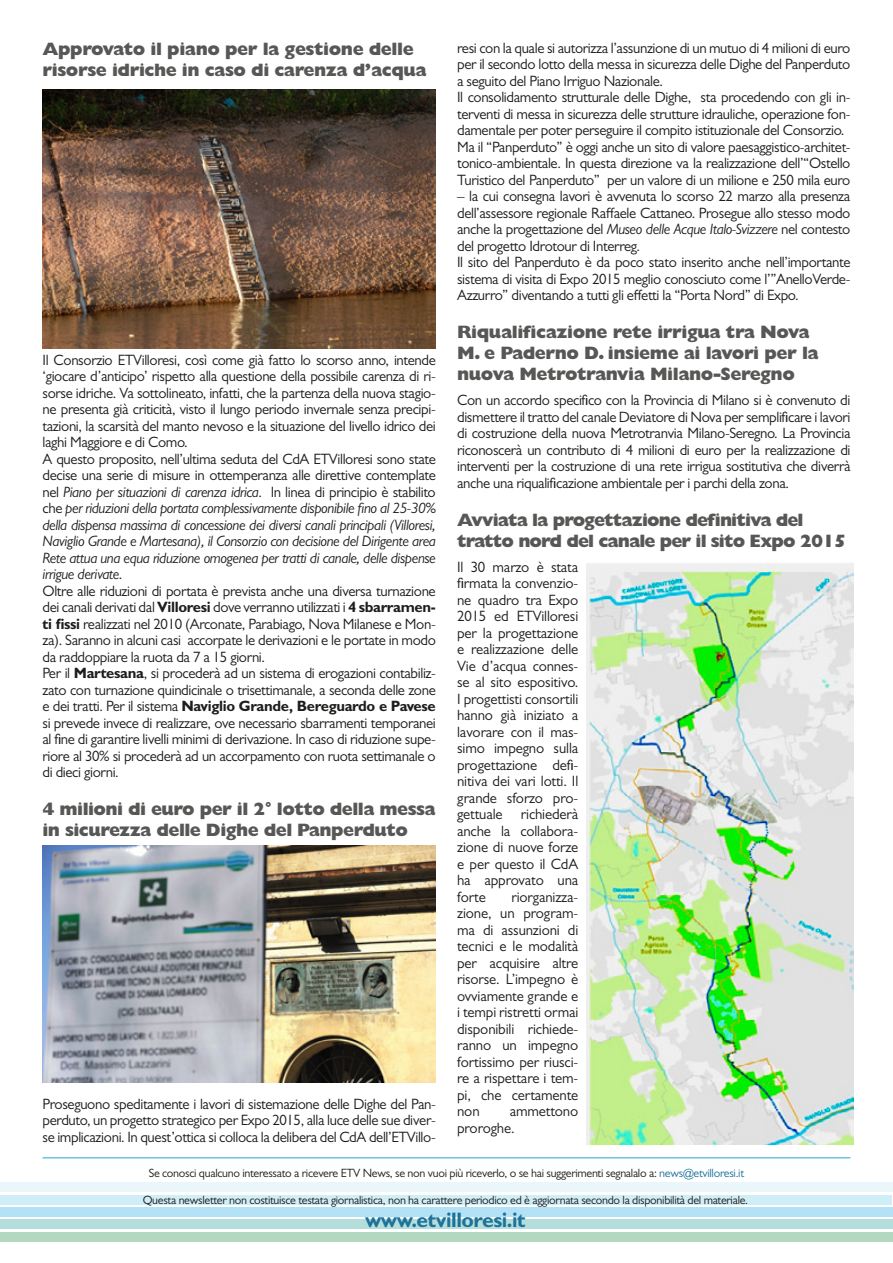
<style>
.page{position:relative;width:893px;height:1263px;background:#fff}
.page>*{position:absolute;margin:0;border:0;box-sizing:border-box;transform-origin:0 0}
.testo{font:700 21px "Gill Sans MT Pro";letter-spacing:-.025em;color:#1e729a}
.Titolo_2{font:800 18px/21px "Gill Sans MT Pro";letter-spacing:-.03em;color:#575756}
.Titolo_2-2{font:800 18px/21px "Gill Sans MT Pro";letter-spacing:-.05em;color:#575756}
.testo-2{font:15px/16.5px "Gill Sans MT Pro";letter-spacing:-.025em;color:#1d1d1b;text-align:justify}
.testo-3{font:italic 15px/16.5px "Gill Sans MT Pro";letter-spacing:-.025em;color:#1d1d1b;text-align:justify}
.testo-4{font:12px "Gill Sans MT Pro";letter-spacing:-.025em;color:#1d1d1b}
.s1{font-style:normal}
.s2{font-weight:700}
.s3{font-style:italic}
.s4{color:#1e729a}
</style>
<div class="page">
<div style="left:1px;top:1182px;width:892px;height:10px;background:#ebf6fb"></div>
<div style="left:1px;top:1195px;width:891px;height:9px;background:#d0eef8"></div>
<div style="left:0;top:1207px;width:892px;height:10px;background:#b3e1f5"></div>
<div style="left:0;top:1219px;width:893px;height:10px;background:#b3dedc"></div>
<div style="left:0;top:1232px;width:892px;height:10px;background:#b3d8c1"></div>
<hr style="left:43px;top:1157px;width:807px;height:1px;background:#28a2dc">
<img style="left:43px;top:89px;width:393px;height:260px">
<img style="left:43px;top:846px;width:393px;height:237px">
<img style="left:587px;top:563px;width:266px;height:581px">
<p class="Titolo_2" style="left:43px;top:38px;width:386px">Approvato il piano per la gestione delle risorse idriche in caso di carenza d’acqua</p>
<p class="testo-2" style="left:43px;top:351px;width:395px">Il Consorzio ETVilloresi, così come già fatto lo scorso anno, intende ‘giocare d’anticipo’ rispetto alla questione della possibile carenza di ri&shy;sorse idriche. Va sottolineato, infatti, che la partenza della nuova stagio&shy;ne presenta già criticità, visto il lungo periodo invernale senza precipi&shy;tazioni, la scarsità del manto nevoso e la situazione del livello idrico dei laghi Maggiore e di Como.</p>
<p class="testo-3" style="left:43px;top:450px;width:395px"><span class="s1">A questo proposito, nell’ultima seduta del CdA ETVilloresi sono state decise una serie di misure in ottemperanza alle direttive contemplate nel</span> Piano per situazioni di carenza idrica<span class="s1">. In linea di principio è stabilito che</span> per riduzioni della portata complessivamente disponibile fino al 25-30% della dispensa massima di concessione dei diversi canali principali (Villoresi, Naviglio Grande e Martesana), il Consorzio con decisione del Dirigente area Rete attua una equa riduzione omogenea per tratti di canale, delle dispense irrigue derivate<span class="s1">.</span></p>
<p class="testo-2" style="left:43px;top:582px;width:395px">Oltre alle riduzioni di portata è prevista anche una diversa turnazione dei canali derivati dal <span class="s2">Villoresi</span> dove verranno utilizzati i <span class="s2">4 sbarramen&shy;ti fissi</span> realizzati nel 2010 (Arconate, Parabiago, Nova Milanese e Mon&shy;za). Saranno in alcuni casi accorpate le derivazioni e le portate in modo da raddoppiare la ruota da 7 a 15 giorni.</p>
<p class="testo-2" style="left:43px;top:665px;width:395px">Per il <span class="s2">Martesana</span>, si procederà ad un sistema di erogazioni contabiliz&shy;zato con turnazione quindicinale o trisettimanale, a seconda delle zone e dei tratti. Per il sistema <span class="s2">Naviglio Grande, Bereguardo e Pavese </span>si prevede invece di realizzare, ove necessario sbarramenti temporanei al fine di garantire livelli minimi di derivazione. In caso di riduzione supe&shy;riore al 30% si procederà ad un accorpamento con ruota settimanale o di dieci giorni.</p>
<p class="Titolo_2" style="left:43px;top:799px;width:395px">4 milioni di euro per il 2° lotto della messa in sicurezza delle Dighe del Panperduto</p>
<p class="testo-2" style="left:43px;top:1095px;width:395px">Proseguono speditamente i lavori di sistemazione delle Dighe del Pan&shy;perduto, un progetto strategico per Expo 2015, alla luce delle sue diver&shy;se implicazioni. In quest’ottica si colloca la delibera del CdA dell’ETVillo-</p>
<p class="testo-2" style="left:457px;top:39px;width:395px">resi con la quale si autorizza l’assunzione di un mutuo di 4 milioni di euro per il secondo lotto della messa in sicurezza delle Dighe del Panperduto a seguito del Piano Irriguo Nazionale.</p>
<p class="testo-2" style="left:457px;top:89px;width:395px">Il consolidamento strutturale delle Dighe, sta procedendo con gli in&shy;terventi di messa in sicurezza delle strutture idrauliche, operazione fon&shy;damentale per poter perseguire il compito istituzionale del Consorzio.</p>
<p class="testo-2" style="left:457px;top:138px;width:395px">Ma il “Panperduto” è oggi anche un sito di valore paesaggistico-architet&shy;tonico-ambientale. In questa direzione va la realizzazione dell’“Ostello Turistico del Panperduto” per un valore di un milione e 250 mila euro</p>
<p class="testo-2" style="left:457px;top:188px;width:395px">– la cui consegna lavori è avvenuta lo scorso 22 marzo alla presenza dell’assessore regionale Raffaele Cattaneo. Prosegue allo stesso modo anche la progettazione del <span class="s3">Museo delle Acque Italo-Svizzere</span> nel contesto del progetto Idrotour di Interreg.</p>
<p class="testo-2" style="left:457px;top:254px;width:395px">Il sito del Panperduto è da poco stato inserito anche nell’importante sistema di visita di Expo 2015 meglio conosciuto come l’”AnelloVerde-Azzurro” diventando a tutti gli effetti la “Porta Nord” di Expo.</p>
<p class="Titolo_2" style="left:457px;top:322px;width:363px">Riqualificazione rete irrigua tra Nova<br>M. e Paderno D. insieme ai lavori per la nuova Metrotranvia Milano-Seregno</p>
<p class="testo-2" style="left:457px;top:392px;width:395px">Con un accordo specifico con la Provincia di Milano si è convenuto di dismettere il tratto del canale Deviatore di Nova per semplificare i lavori di costruzione della nuova Metrotranvia Milano-Seregno. La Provincia riconoscerà un contributo di 4 milioni di euro per la realizzazione di interventi per la costruzione di una rete irrigua sostitutiva che diverrà anche una riqualificazione ambientale per i parchi della zona.</p>
<p class="Titolo_2-2" style="left:457px;top:509px;width:390px">Avviata la progettazione definitiva del tratto nord del canale per il sito Expo 2015</p>
<p class="testo-2" style="left:457px;top:558px;width:123px">Il 30 marzo è stata firmata la convenzio&shy;ne quadro tra Expo 2015 ed ETVilloresi per la progettazione e realizzazione delle Vie d’acqua connes&shy;se al sito espositivo.<br>I progettisti consortili hanno già iniziato a lavorare con il mas&shy;simo impegno sulla progettazione defi&shy;nitiva dei vari lotti. Il grande sforzo pro&shy;gettuale richiederà anche la collabora&shy;zione di nuove forze e per questo il CdA ha approvato una forte</p>
<p class="testo-2" style="left:457px;top:888px;width:123px;text-indent:54px">riorganizza&shy;zione, un program&shy;ma di assunzioni di tecnici e le modalità per acquisire altre risorse. L’impegno è ovviamente grande e i tempi ristretti ormai disponibili richiede&shy;ranno un impegno fortissimo per riusci&shy;re a rispettare i tem&shy;pi, che certamente non</p>
<p class="testo-2" style="left:457px;top:1103px;width:123px;text-indent:53px">ammettono proroghe.</p>
<p class="testo-4" style="left:149px;top:1165px;width:597px">Se conosci qualcuno interessato a ricevere ETV News, se non vuoi più riceverlo, o se hai suggerimenti segnalalo a: <span class="s4">news@etvilloresi.it</span></p>
<p class="testo-4" style="left:143px;top:1193px;width:607px">Questa newsletter non costituisce testata giornalistica, non ha carattere periodico ed è aggiornata secondo la disponibilità del materiale.</p>
<p class="testo" style="left:365px;top:1206px;width:162px">www.etvilloresi.it</p>
</div>
